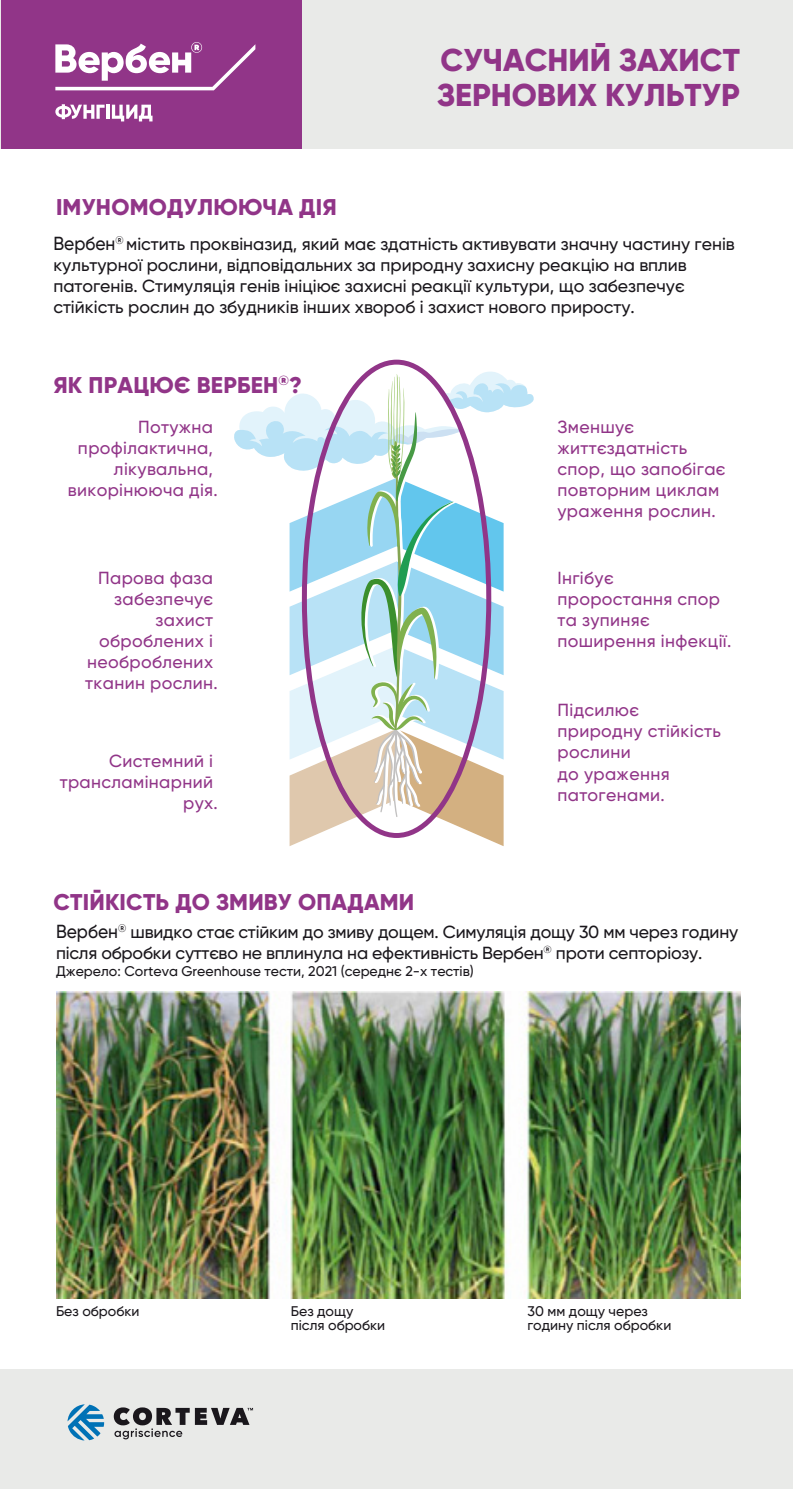
<style>
.page{position:relative;width:794px;height:1489px;background:#fff}
.page>*{position:absolute;margin:0;border:0;box-sizing:border-box;transform-origin:0 0}
.t1{font:800 31.5px/35px "Gilroy";color:#913588}
.t2{font:800 22.75px "Gilroy";letter-spacing:.01em;color:#913588}
.t3{font:500 17.5px/21px "Gilroy";color:#1a171c}
.t4{font:500 17.5px/21px "Gilroy";letter-spacing:.02em;color:#913588;text-align:right}
.t5{font:500 14px/14px "Gilroy";color:#1a171c}
.s1{font-size:18.9px}
</style>
<div class="page">
<div style="left:0;top:0;width:793px;height:149px;background:#e9eae8"></div>
<div style="left:0;top:1369px;width:793px;height:119px;background:#e9eae8"></div>
<div style="left:1px;top:0;width:300px;height:149px;background:#913588"></div>
<svg style="left:68px;top:1404px;width:36px;height:36px"></svg>
<svg style="left:114px;top:1407px;width:139px;height:32px"></svg>
<svg style="left:55px;top:104px;width:50px;height:15px"></svg>
<hr style="left:107px;top:105px;width:3px;height:14px;background:#fff">
<svg style="left:112px;top:105px;width:40px;height:16px"></svg>
<svg style="left:55px;top:42px;width:200px;height:48px"></svg>
<img style="left:56px;top:991px;width:684px;height:307px">
<img style="left:234px;top:371px;width:300px;height:880px">
<svg style="left:302px;top:359px;width:189px;height:479px"></svg>
<h2 class="t2" style="left:56px;top:193px;width:282px">ІМУНОМОДУЛЮЮЧА ДІЯ</h2>
<h1 class="t1" style="left:437px;top:42px;width:304px">СУЧАСНИЙ ЗАХИСТ<br>ЗЕРНОВИХ КУЛЬТУР</h1>
<p class="t3" style="left:53px;top:233px;width:683px"><span class="s1">Вербен</span><sup>®</sup> містить проквіназид, який має здатність активувати значну частину генів культурної рослини, відповідальних за природну захисну реакцію на вплив патогенів. Стимуляція генів ініціює захисні реакції культури, що забезпечує стійкість рослин до збудників інших хвороб і захист нового приросту.</p>
<h2 class="t2" style="left:53px;top:370px;width:250px">ЯК ПРАЦЮЄ ВЕРБЕН<sup>®</sup>?</h2>
<p class="t4" style="left:68px;top:416px;width:151px">Потужна профілактична, лікувальна, викорінююча дія.</p>
<p class="t4" style="left:85px;top:567px;width:134px">Парова фаза забезпечує захист оброблених і необроблених тканин рослин.</p>
<p class="t4" style="left:60px;top:750px;width:160px">Системний і трансламінарний рух.</p>
<p class="t4" style="left:557px;top:416px;width:169px;text-align:left">Зменшує життєздатність спор, що запобігає повторним циклам ураження рослин.</p>
<p class="t4" style="left:557px;top:567px;width:175px;text-align:left">Інгібує проростання спор та зупиняє поширення інфекції.</p>
<p class="t4" style="left:557px;top:699px;width:165px;text-align:left">Підсилює природну стійкість рослини<br>до ураження патогенами.</p>
<h2 class="t2" style="left:53px;top:888px;width:362px">СТІЙКІСТЬ ДО ЗМИВУ ОПАДАМИ</h2>
<p class="t3" style="left:56px;top:921px;width:684px"><span class="s1">Вербен</span><sup>®</sup> швидко стає стійким до змиву дощем. Симуляція дощу 30 мм через годину після обробки суттєво не вплинула на ефективність Вербен<sup>®</sup> проти септоріозу.</p>
<p class="t5" style="left:56px;top:963px;width:419px">Джерело: Corteva Greenhouse тести, 2021 (середнє 2-х тестів)</p>
<p class="t5" style="left:56px;top:1304px;width:85px">Без обробки</p>
<p class="t5" style="left:291px;top:1304px;width:96px">Без дощу після обробки</p>
<p class="t5" style="left:527px;top:1304px;width:145px">30 мм дощу через годину після обробки</p>
</div>
